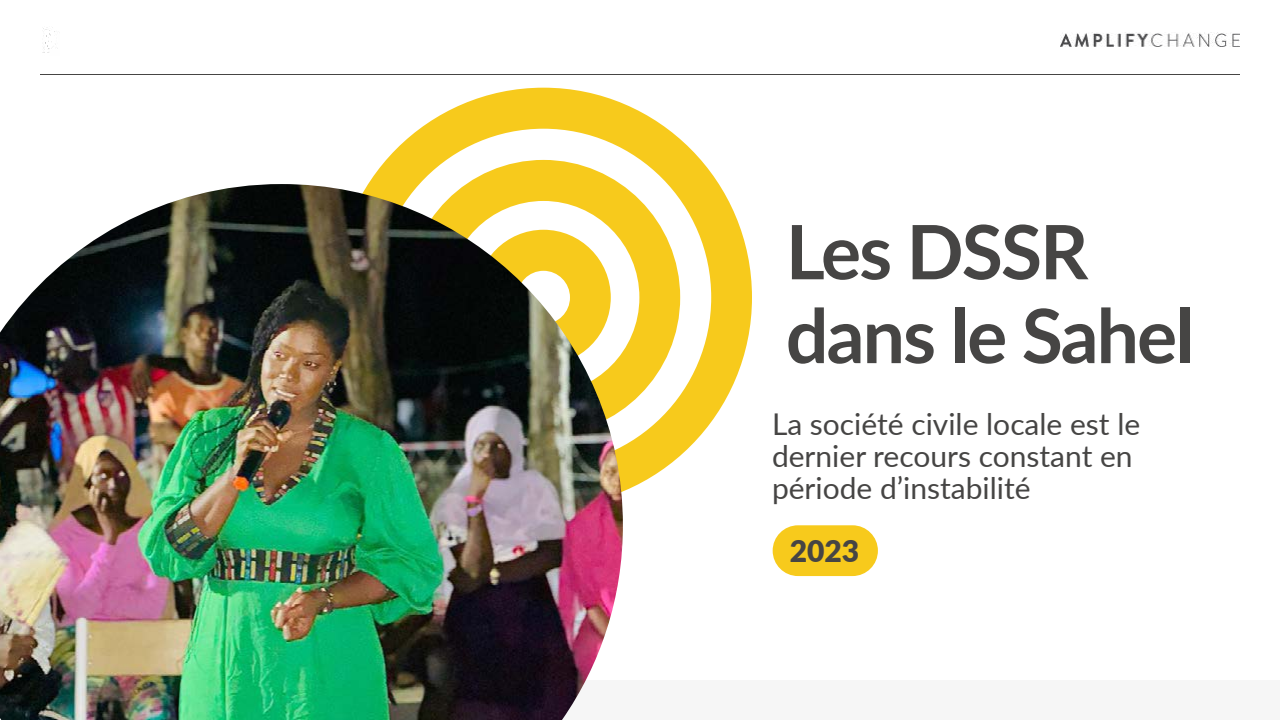
<style>
.page{position:relative;width:1280px;height:720px;background:#fff}
.page>*{position:absolute;margin:0;border:0;box-sizing:border-box;transform-origin:0 0}
.t1{font:700 75px/83.9px "Lato";letter-spacing:-.025em;color:#464544}
.t2{font:30px/32px "Lato";color:#464544}
.t3{font:900 30px "Lato";color:#464544}
</style>
<div class="page">
<svg style="left:368px;top:88px;width:384px;height:404px"></svg>
<div style="left:773px;top:525px;width:105px;height:51px;background:#f7ca1c;border-radius:25px"></div>
<div style="left:0;top:680px;width:1280px;height:40px;background:#f6f6f6"></div>
<img style="left:1060px;top:33px;width:180px;height:14px">
<hr style="left:40px;top:74px;width:1200px;height:1px;background:#464544">
<img style="left:42px;top:27px;width:16px;height:26px">
<img style="left:0;top:184px;width:623px;height:536px">
<h1 class="t1" style="left:786px;top:207px;width:409px">Les DSSR dans le Sahel</h1>
<p class="t2" style="left:772px;top:407px;width:370px">La société civile locale est le dernier recours constant en période d’instabilité</p>
<p class="t3" style="left:790px;top:529px;width:71px">2023</p>
</div>
